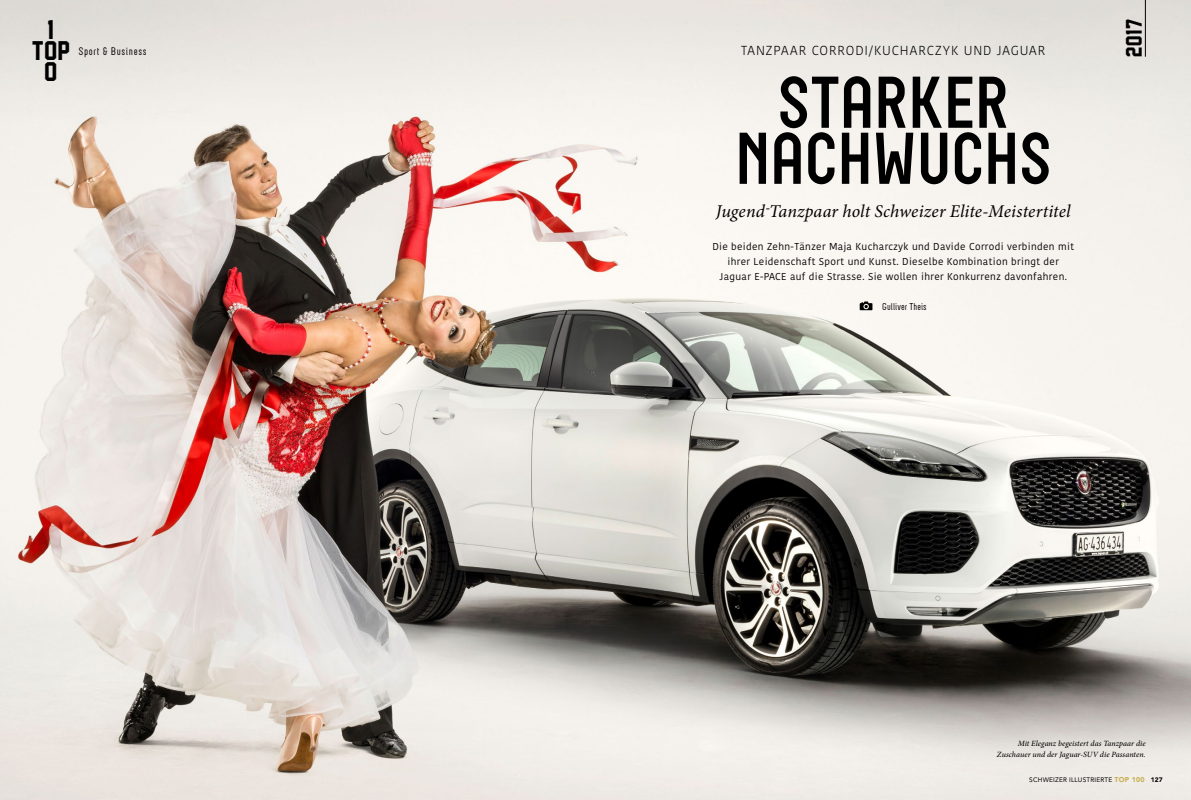
<style>
.page{position:relative;width:1191px;height:800px;background:#fff}
.page>*{position:absolute;margin:0;border:0;box-sizing:border-box;transform-origin:0 0}
._501_LTxt_EZ_x08_goa{font:700 73px/56px "Neubau";letter-spacing:-.025em;color:#000;text-align:center}
.t1{font:24.6px/21.2px "Jersey M54";color:#000;text-align:center}
.t2{font:20.5px "Jersey M54";color:#000}
._501_LTxt_EZ_x08_goa-2{font:italic 18px "Minion Pro";letter-spacing:.005em;color:#000}
._591___LTxt_Init5_x0{font:300 13px "Kohinoor Devanagari";letter-spacing:.065em;color:#000}
.t3{font:11px "Neubau";letter-spacing:.055em;color:#000}
.Lead_KohDeBook_11{font:10px/15px "Kohinoor Devanagari";letter-spacing:.035em;color:#000;text-align:center}
.Lead_KohDeBook_11-2{font:10px "Neubau";letter-spacing:.01em;color:#000}
.Legi_MinMedItalic_8{font:italic 500 8px/11px "Minion Pro";letter-spacing:.005em;color:#000;text-align:right}
.t4{font:6.5px "Avenir LT Std";letter-spacing:.03em;color:#000}
.s1{font-weight:900;font-size:7px;color:#c5ae4e}
.s2{font-weight:900}
</style>
<div class="page">
<img style="left:0;top:0;width:1191px;height:799px">
<hr style="left:1145px;top:0;width:1px;height:57px;background:#000">
<svg style="left:859px;top:301px;width:13px;height:9px"></svg>
<p class="t1" style="left:32px;top:20px;width:40px">1<br>TOP<br>O</p>
<p class="t3" style="left:79px;top:45px;width:70px">Sport &amp; Business</p>
<p class="_591___LTxt_Init5_x0" style="left:741px;top:43px;width:306px">TANZPAAR CORRODI/KUCHARCZYK UND JAGUAR</p>
<p class="_501_LTxt_EZ_x08_goa" style="left:734px;top:74px;width:319px">STARKER<br>NACHWUCHS</p>
<p class="_501_LTxt_EZ_x08_goa-2" style="left:716px;top:199px;width:356px">Jugend-Tanzpaar holt Schweizer Elite-Meistertitel</p>
<p class="Lead_KohDeBook_11" style="left:712px;top:238px;width:363px">Die beiden Zehn-Tänzer Maja Kucharczyk und Davide Corrodi verbinden mit ihrer Leidenschaft Sport und Kunst. Dieselbe Kombination bringt der<br>Jaguar E-PACE auf die Strasse. Sie wollen ihrer Konkurrenz davonfahren.</p>
<p class="Lead_KohDeBook_11-2" style="left:882px;top:301px;width:46px">Gulliver Theis</p>
<p class="t2" style="left:1122px;top:57px;width:39px;rotate:-90deg">2017</p>
<p class="Legi_MinMedItalic_8" style="left:997px;top:737px;width:150px">Mit Eleganz begeistert das Tanzpaar die<br>Zuschauer und der Jaguar-SUV die Passanten.</p>
<p class="t4" style="left:1029px;top:776px;width:135px">SCHWEIZER ILLUSTRIERTE <span class="s1">TOP 100</span> <span class="s2">127</span></p>
</div>
